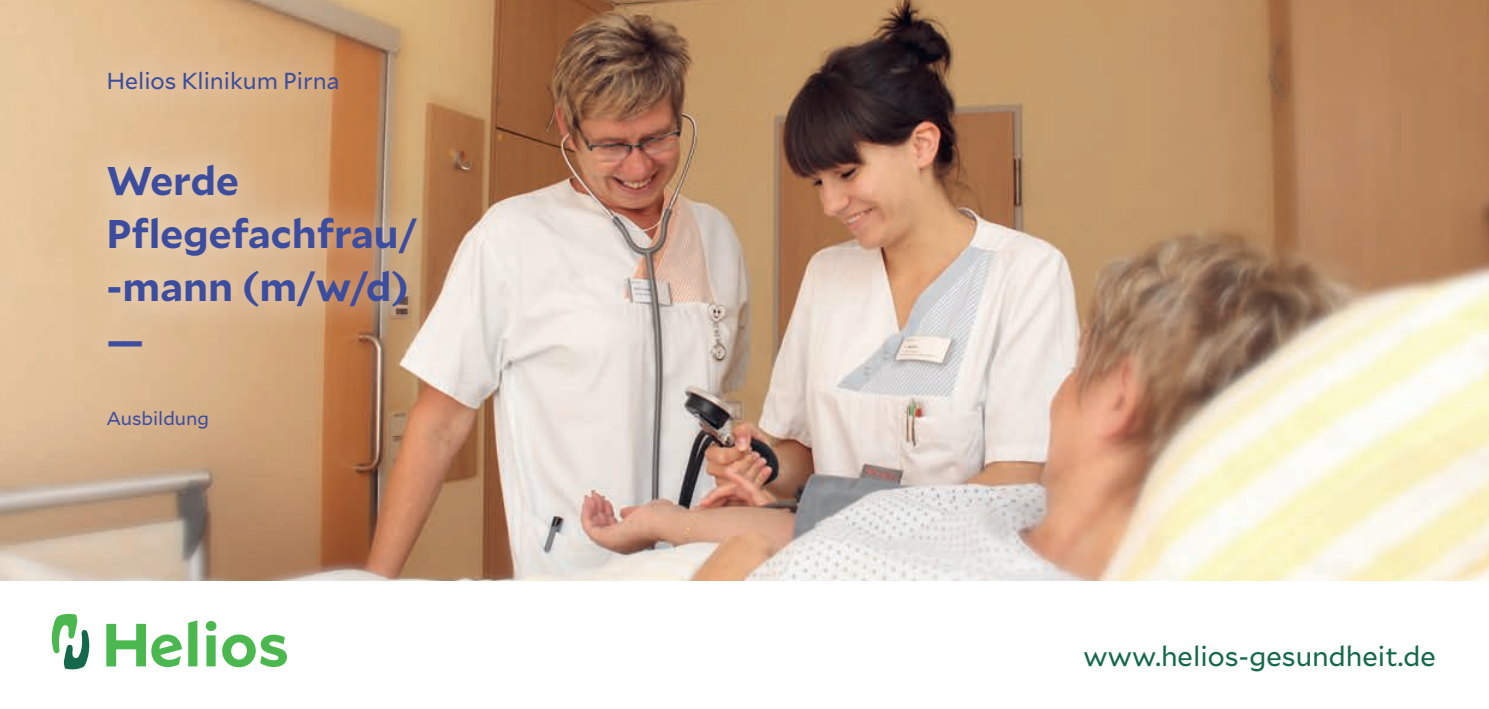
<style>
.page{position:relative;width:1489px;height:709px;background:#fff}
.page>*{position:absolute;margin:0;border:0;box-sizing:border-box;transform-origin:0 0}
.t1{font:700 40px/53.2px "Mallory";color:#3c4da0}
.t2{font:27.5px "Mallory";color:#14684c}
.t3{font:23px "Mallory";color:#3c4da0}
.t4{font:18.75px "Mallory";color:#3c4da0}
</style>
<div class="page">
<img style="left:0;top:0;width:1488px;height:581px">
<svg style="left:188px;top:620px;width:9px;height:46px"></svg>
<svg style="left:206px;top:621px;width:10px;height:45px"></svg>
<svg style="left:222px;top:634px;width:65px;height:33px"></svg>
<svg style="left:106px;top:624px;width:76px;height:43px"></svg>
<svg style="left:52px;top:614px;width:38px;height:55px"></svg>
<div style="left:77px;top:41px;width:368px;height:338px;background:#fff;opacity:.75"></div>
<p class="t3" style="left:106px;top:64px;width:235px">Helios Klinikum Pirna</p>
<p class="t1" style="left:106px;top:151px;width:313px">Werde<br>Pflegefachfrau/ -mann (m/w/d) —</p>
<p class="t4" style="left:106px;top:405px;width:104px">Ausbildung</p>
<p class="t2" style="left:1083px;top:637px;width:353px">www.helios-gesundheit.de</p>
</div>
